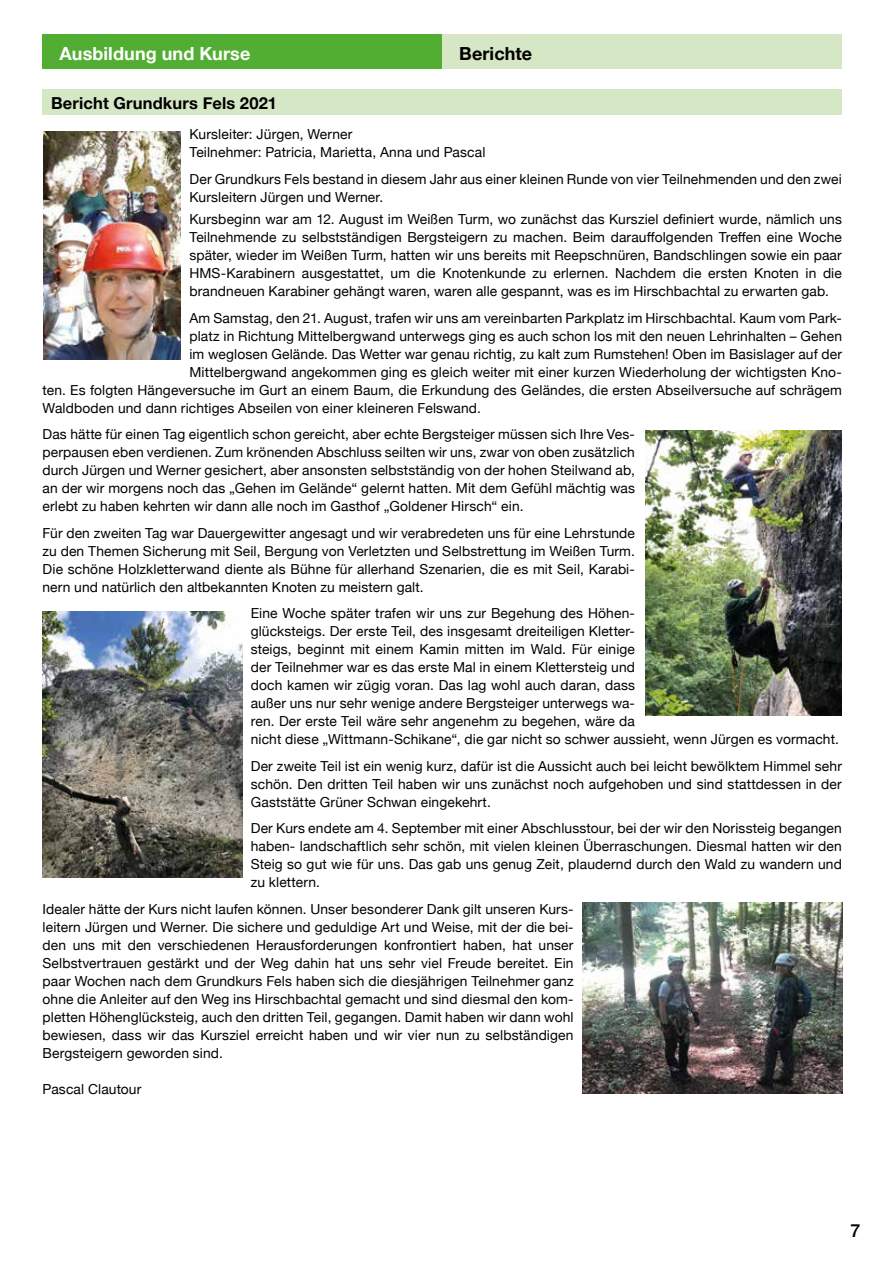
<style>
.page{position:relative;width:893px;height:1263px;background:#fff}
.page>*{position:absolute;margin:0;border:0;box-sizing:border-box;transform-origin:0 0}
.t1{font:700 18px "Helvetica Neue";letter-spacing:.005em;color:#fff}
.t2{font:700 18px "Helvetica Neue";letter-spacing:.005em;color:#000}
.t3{font:500 18px "Helvetica Neue";color:#000}
.t4{font:700 16.5px "Helvetica Neue";letter-spacing:.01em;color:#000}
.t5{font:13.8px/18px "Helvetica Neue";letter-spacing:.01em;color:#000;text-align:justify}
</style>
<div class="page">
<div style="left:442px;top:34px;width:400px;height:34px;background:#d6e7c5"></div>
<div style="left:43px;top:34px;width:399px;height:34px;background:#52ae32"></div>
<div style="left:43px;top:89px;width:799px;height:25px;background:#d6e7c5"></div>
<img style="left:43px;top:132px;width:138px;height:228px">
<img style="left:645px;top:430px;width:196px;height:285px">
<img style="left:42px;top:611px;width:200px;height:267px">
<img style="left:582px;top:902px;width:260px;height:192px">
<h1 class="t1" style="left:60px;top:39px;width:192px">Ausbildung und Kurse</h1>
<h1 class="t2" style="left:459px;top:39px;width:74px">Berichte</h1>
<p class="t4" style="left:51px;top:90px;width:228px">Bericht Grundkurs Fels 2021</p>
<p class="t5" style="left:189px;top:126px;width:298px">Kursleiter: Jürgen, Werner<br>Teilnehmer: Patricia, Marietta, Anna und Pascal</p>
<p class="t5" style="left:189px;top:171px;width:654px">Der Grundkurs Fels bestand in diesem Jahr aus einer kleinen Runde von vier Teilnehmenden und den zwei<br>Kursleitern Jürgen und Werner.</p>
<p class="t5" style="left:189px;top:211px;width:654px">Kursbeginn war am 12. August im Weißen Turm, wo zunächst das Kursziel definiert wurde, nämlich uns Teilnehmende zu selbstständigen Bergsteigern zu machen. Beim darauffolgenden Treffen eine Woche später, wieder im Weißen Turm, hatten wir uns bereits mit Reepschnüren, Bandschlingen sowie ein paar HMS-Karabinern ausgestattet, um die Knotenkunde zu erlernen. Nachdem die ersten Knoten in die brandneuen Karabiner gehängt waren, waren alle gespannt, was es im Hirschbachtal zu erwarten gab.</p>
<p class="t5" style="left:189px;top:309px;width:654px">Am Samstag, den 21. August, trafen wir uns am vereinbarten Parkplatz im Hirschbachtal. Kaum vom Park-</p>
<p class="t5" style="left:189px;top:327px;width:654px">platz in Richtung Mittelbergwand unterwegs ging es auch schon los mit den neuen Lehrinhalten – Gehen</p>
<p class="t5" style="left:189px;top:345px;width:654px">im weglosen Gelände. Das Wetter war genau richtig, zu kalt zum Rumstehen! Oben im Basislager auf der</p>
<p class="t5" style="left:189px;top:363px;width:654px">Mittelbergwand angekommen ging es gleich weiter mit einer kurzen Wiederholung der wichtigsten Kno-</p>
<p class="t5" style="left:43px;top:381px;width:801px">ten. Es folgten Hängeversuche im Gurt an einem Baum, die Erkundung des Geländes, die ersten Abseilversuche auf schrägem</p>
<p class="t5" style="left:43px;top:399px;width:440px">Waldboden und dann richtiges Abseilen von einer kleineren Felswand.</p>
<p class="t5" style="left:43px;top:426px;width:594px">Das hätte für einen Tag eigentlich schon gereicht, aber echte Bergsteiger müssen sich Ihre Ves&shy;perpausen eben verdienen. Zum krönenden Abschluss seilten wir uns, zwar von oben zusätzlich durch Jürgen und Werner gesichert, aber ansonsten selbstständig von der hohen Steilwand ab, an der wir morgens noch das „Gehen im Gelände“ gelernt hatten. Mit dem Gefühl mächtig was erlebt zu haben kehrten wir dann alle noch im Gasthof „Goldener Hirsch“ ein.</p>
<p class="t5" style="left:43px;top:524px;width:594px">Für den zweiten Tag war Dauergewitter angesagt und wir verabredeten uns für eine Lehrstunde zu den Themen Sicherung mit Seil, Bergung von Verletzten und Selbstrettung im Weißen Turm.<br>Die schöne Holzkletterwand diente als Bühne für allerhand Szenarien, die es mit Seil, Karabi&shy;nern und natürlich den altbekannten Knoten zu meistern galt.</p>
<p class="t5" style="left:251px;top:605px;width:590px;text-align:left">Eine Woche später trafen wir uns zur Begehung des Höhen-<br>glücksteigs. Der erste Teil, des insgesamt dreiteiligen Kletter-<br>steigs, beginnt mit einem Kamin mitten im Wald. Für einige<br>der Teilnehmer war es das erste Mal in einem Klettersteig und<br>doch kamen wir zügig voran. Das lag wohl auch daran, dass<br>außer uns nur sehr wenige andere Bergsteiger unterwegs wa-<br>ren. Der erste Teil wäre sehr angenehm zu begehen, wäre da<br>nicht diese „Wittmann-Schikane“, die gar nicht so schwer aussieht, wenn Jürgen es vormacht.</p>
<p class="t5" style="left:251px;top:757px;width:593px">Der zweite Teil ist ein wenig kurz, dafür ist die Aussicht auch bei leicht bewölktem Himmel sehr schön. Den dritten Teil haben wir uns zunächst noch aufgehoben und sind stattdessen in der Gaststätte Grüner Schwan eingekehrt.</p>
<p class="t5" style="left:251px;top:820px;width:593px">Der Kurs endete am 4. September mit einer Abschlusstour, bei der wir den Norissteig begangen haben- landschaftlich sehr schön, mit vielen kleinen Überraschungen. Diesmal hatten wir den Steig so gut wie für uns. Das gab uns genug Zeit, plaudernd durch den Wald zu wandern und zu klettern.</p>
<p class="t5" style="left:43px;top:900px;width:533px">Idealer hätte der Kurs nicht laufen können. Unser besonderer Dank gilt unseren Kurs&shy;leitern Jürgen und Werner. Die sichere und geduldige Art und Weise, mit der die bei&shy;den uns mit den verschiedenen Herausforderungen konfrontiert haben, hat unser Selbstvertrauen gestärkt und der Weg dahin hat uns sehr viel Freude bereitet. Ein paar Wochen nach dem Grundkurs Fels haben sich die diesjährigen Teilnehmer ganz ohne die Anleiter auf den Weg ins Hirschbachtal gemacht und sind diesmal den kom&shy;pletten Höhenglücksteig, auch den dritten Teil, gegangen. Damit haben wir dann wohl bewiesen, dass wir das Kursziel erreicht haben und wir vier nun zu selbständigen Bergsteigern geworden sind.</p>
<p class="t5" style="left:43px;top:1080px;width:100px">Pascal Clautour</p>
<h1 class="t3" style="left:850px;top:1216px;width:12px">7</h1>
</div>
